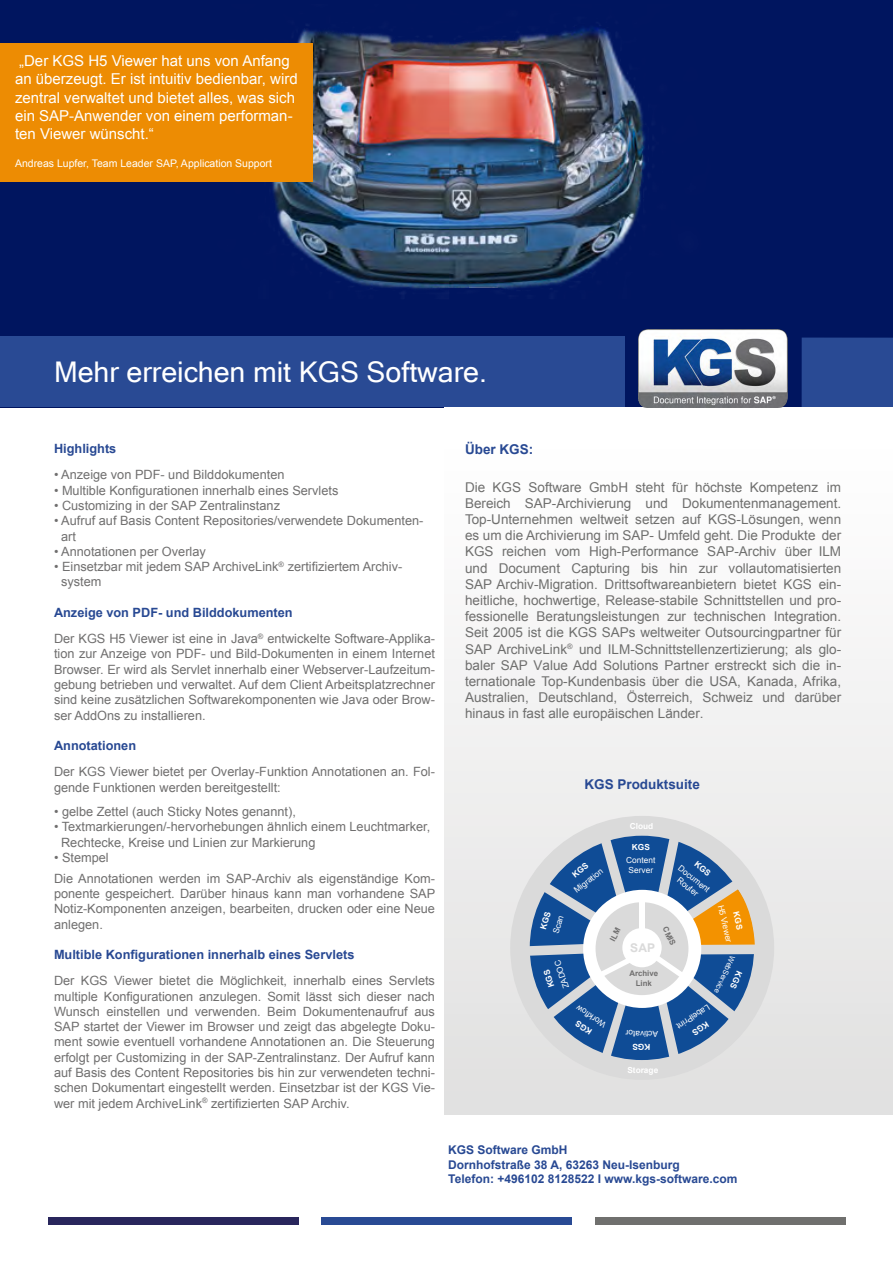
<style>
.page{position:relative;width:893px;height:1263px;background:#fff}
.page>*{position:absolute;margin:0;border:0;box-sizing:border-box;transform-origin:0 0}
.t1{font:28.5px "Microsoft Sans Serif";color:#fff}
.t2{font:15px/18px "Arial";color:#fff}
.t3{font:13.5px/16.2px "Arial";color:#6f6f6e;text-align:justify}
.t4{font:700 13.5px "Arial";color:#284993}
.t5{font:12.75px/15.3px "Arial";color:#706f6f}
.t6{font:700 12.75px "Arial";color:#284993}
.t7{font:700 12px/14.4px "Arial";color:#284993}
.t8{font:700 12px "Arial";color:#dadada}
.t9{font:10.5px "Arial";color:#fff}
.t10{font:8.25px/10.1px "Arial";color:#fff}
.t11{font:700 8.25px "Arial";color:#fff}
.t12{font:700 7.8px/9.4px "Arial";color:#706f6f;text-align:center}
.t13{font:7.35px "Arial";color:#fff}
.s1{font-weight:700;color:#284993}
</style>
<div class="page">
<div style="left:0;top:0;width:893px;height:407px;background:#00155f"></div>
<img style="left:272px;top:25px;width:374px;height:269px">
<div style="left:0;top:336px;width:625px;height:71px;background:#294a94"></div>
<div style="left:802px;top:338px;width:91px;height:69px;background:#294a94"></div>
<div style="left:445px;top:407px;width:448px;height:708px;background:linear-gradient(to bottom,#fff,#e0e0e0)"></div>
<div style="left:510px;top:816px;width:264px;height:264px;background:#dadada;border-radius:50%"></div>
<div style="left:48px;top:1217px;width:251px;height:7px;background:#29265c"></div>
<div style="left:322px;top:1217px;width:250px;height:7px;background:#294a94"></div>
<div style="left:595px;top:1217px;width:250px;height:7px;background:#70706e"></div>
<div style="left:0;top:43px;width:312px;height:139px;background:#ed8c03"></div>
<img style="left:639px;top:330px;width:148px;height:77px">
<svg style="left:523px;top:834px;width:237px;height:228px"></svg>
<p class="t2" style="left:15px;top:52px;width:284px">„Der KGS H5 Viewer hat uns von Anfang an überzeugt. Er ist intuitiv bedienbar, wird zentral verwaltet und bietet alles, was sich ein SAP-Anwender von einem performan&shy;ten Viewer wünscht.“</p>
<p class="t9" style="left:15px;top:157px;width:259px">Andreas Lupfer, Team Leader SAP, Application Support</p>
<h1 class="t1" style="left:54px;top:356px;width:434px">Mehr erreichen mit KGS Software.</h1>
<p class="t6" style="left:54px;top:440px;width:64px">Highlights</p>
<p class="t5" style="left:54px;top:467px;width:232px">• Anzeige von PDF- und Bilddokumenten</p>
<p class="t5" style="left:54px;top:483px;width:286px">• Multible Konfigurationen innerhalb eines Servlets</p>
<p class="t5" style="left:54px;top:498px;width:228px">• Customizing in der SAP Zentralinstanz</p>
<p class="t5" style="left:61px;top:513px;width:364px;text-indent:-7px">• Aufruf auf Basis Content Repositories/verwendete Dokumenten&shy;art</p>
<p class="t5" style="left:54px;top:544px;width:153px">• Annotationen per Overlay</p>
<p class="t5" style="left:61px;top:559px;width:343px;text-indent:-7px">• Einsetzbar mit jedem SAP ArchiveLink<sup>®</sup> zertifiziertem Archiv&shy;system</p>
<p class="t5" style="left:54px;top:600px;width:382px;line-height:26.1px"><span class="s1">Anzeige von PDF- und Bilddokumenten<br></span>Der KGS H5 Viewer ist eine in Java<sup>®</sup> entwickelte Software-Applika-</p>
<p class="t5" style="left:54px;top:646px;width:382px;text-align:justify">tion zur Anzeige von PDF- und Bild-Dokumenten in einem Internet Browser. Er wird als Servlet innerhalb einer Webserver-Laufzeitum&shy;gebung betrieben und verwaltet. Auf dem Client Arbeitsplatzrechner sind keine zusätzlichen Softwarekomponenten wie Java oder Brow&shy;ser AddOns zu installieren.</p>
<p class="t6" style="left:54px;top:737px;width:84px">Annotationen</p>
<p class="t5" style="left:54px;top:764px;width:382px">Der KGS Viewer bietet per Overlay-Funktion Annotationen an. Fol&shy;gende Funktionen werden bereitgestellt:</p>
<p class="t5" style="left:54px;top:804px;width:243px">• gelbe Zettel (auch Sticky Notes genannt),</p>
<p class="t5" style="left:61px;top:819px;width:371px;text-indent:-7px">• Textmarkierungen/-hervorhebungen ähnlich einem Leuchtmarker,<br>Rechtecke, Kreise und Linien zur Markierung</p>
<p class="t5" style="left:54px;top:847px;width:382px;line-height:20.7px">• Stempel<br>Die Annotationen werden im SAP-Archiv als eigenständige Kom-</p>
<p class="t5" style="left:54px;top:886px;width:383px;text-align:justify">ponente gespeichert. Darüber hinaus kann man vorhandene SAP Notiz-Komponenten anzeigen, bearbeiten, drucken oder eine Neue anlegen.</p>
<p class="t6" style="left:54px;top:946px;width:302px">Multible Konfigurationen innerhalb eines Servlets</p>
<p class="t5" style="left:54px;top:973px;width:382px;text-align:justify">Der KGS Viewer bietet die Möglichkeit, innerhalb eines Servlets multiple Konfigurationen anzulegen. Somit lässt sich dieser nach Wunsch einstellen und verwenden. Beim Dokumentenaufruf aus SAP startet der Viewer im Browser und zeigt das abgelegte Doku&shy;ment sowie eventuell vorhandene Annotationen an. Die Steuerung erfolgt per Customizing in der SAP-Zentralinstanz. Der Aufruf kann auf Basis des Content Repositories bis hin zur verwendeten techni&shy;schen Dokumentart eingestellt werden. Einsetzbar ist der KGS Vie&shy;wer mit jedem ArchiveLink<sup>®</sup> zertifizierten SAP Archiv.</p>
<p class="t4" style="left:465px;top:440px;width:70px">Über KGS:</p>
<p class="t3" style="left:465px;top:479px;width:378px">Die KGS Software GmbH steht für höchste Kompetenz im Bereich SAP-Archivierung und Dokumentenmanagement.<br>Top-Unternehmen weltweit setzen auf KGS-Lösungen, wenn es um die Archivierung im SAP- Umfeld geht. Die Produkte der KGS reichen vom High-Performance SAP-Archiv über ILM und Document Capturing bis hin zur vollautomatisierten SAP Archiv-Migration. Drittsoftwareanbietern bietet KGS ein&shy;heitliche, hochwertige, Release-stabile Schnittstellen und pro&shy;fessionelle Beratungsleistungen zur technischen Integration.<br>Seit 2005 ist die KGS SAPs weltweiter Outsourcingpartner für SAP ArchiveLink<sup>®</sup> und ILM-Schnittstellenzertizierung; als glo&shy;baler SAP Value Add Solutions Partner erstreckt sich die in&shy;ternationale Top-Kundenbasis über die USA, Kanada, Afrika, Australien, Deutschland, Österreich, Schweiz und darüber hinaus in fast alle europäischen Länder.</p>
<p class="t4" style="left:584px;top:775px;width:117px">KGS Produktsuite</p>
<p class="t11" style="left:630px;top:821px;width:25px">Cloud</p>
<p class="t11" style="left:632px;top:841px;width:20px">KGS</p>
<p class="t10" style="left:626px;top:855px;width:31px">Content<br>Server</p>
<p class="t10" style="left:572px;top:887px;width:36px;rotate:-38deg">Migration</p>
<p class="t10" style="left:682px;top:863px;width:39px;text-align:center;rotate:39deg">Document<br>Router</p>
<p class="t10" style="left:551px;top:932px;width:20px;rotate:-74deg">Scan</p>
<p class="t10" style="left:561px;top:990px;width:31px;rotate:-108deg">ZADOC</p>
<p class="t8" style="left:630px;top:940px;width:26px">SAP</p>
<p class="t12" style="left:669px;top:925px;width:21px;rotate:64deg">CMIS</p>
<p class="t12" style="left:629px;top:969px;width:30px">Archive<br>Link</p>
<p class="t10" style="left:725px;top:904px;width:40px;rotate:77deg">H5 Viewer</p>
<p class="t13" style="left:737px;top:958px;width:41px;rotate:114deg">WebService</p>
<p class="t10" style="left:602px;top:1030px;width:36px;rotate:-146deg">Workflow</p>
<p class="t10" style="left:712px;top:1011px;width:39px;rotate:147deg">LabelPrint</p>
<p class="t10" style="left:658px;top:1039px;width:34px;rotate:-178deg">Activator</p>
<p class="t11" style="left:627px;top:1064px;width:32px">Storage</p>
<p class="t7" style="left:448px;top:1143px;width:291px">KGS Software GmbH<br>Dornhofstraße 38 A, 63263 Neu-Isenburg<br>Telefon: +496102 8128522 I www.kgs-software.com</p>
</div>
